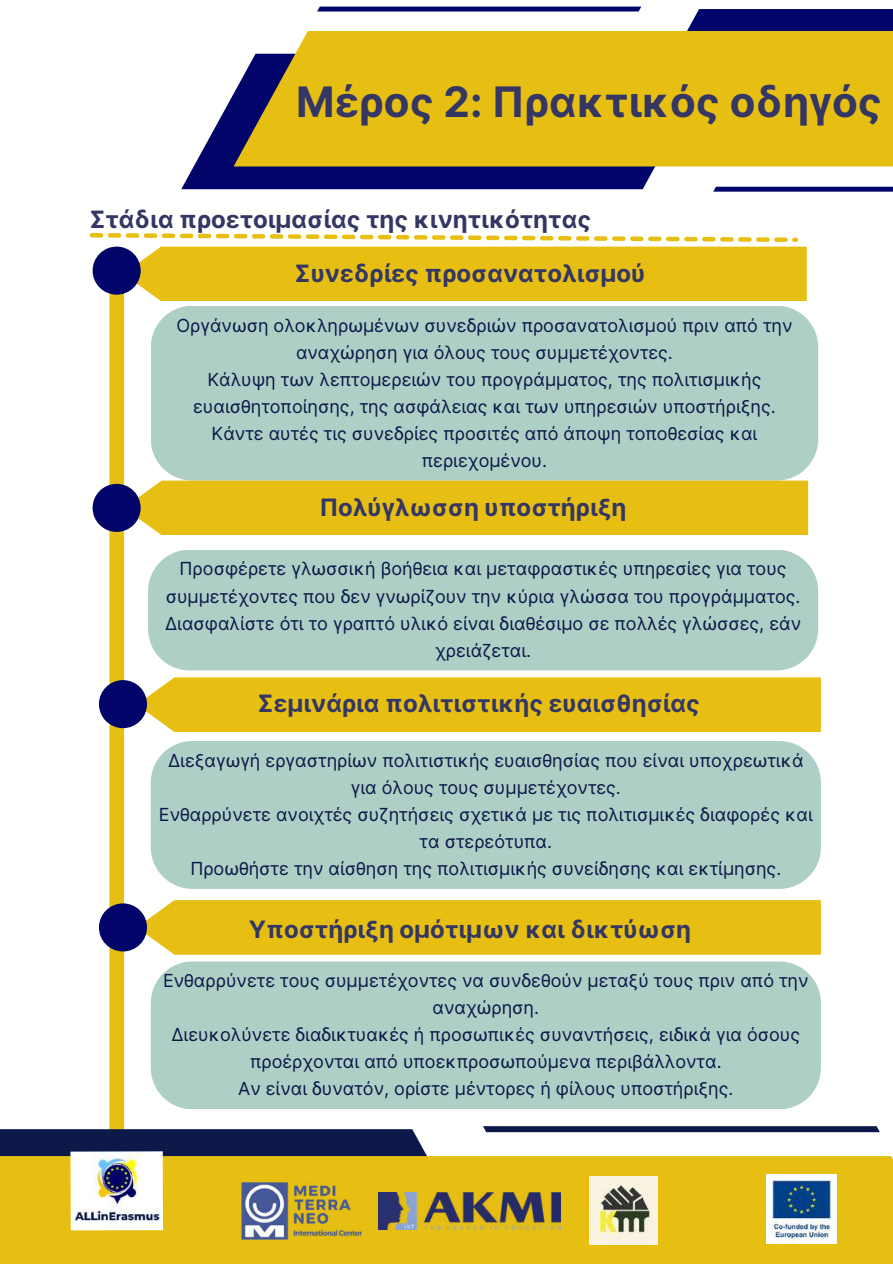
<style>
.page{position:relative;width:893px;height:1264px;background:#fff}
.page>*{position:absolute;margin:0;border:0;box-sizing:border-box;transform-origin:0 0}
.t1{font:700 42px "Inter";color:#343663}
.t2{font:700 24px "Inter";color:#343663}
.t3{font:18px/27px "Inter";color:#0c1949;text-align:center}
</style>
<div class="page">
<svg style="left:181px;top:95px;width:536px;height:94px;fill:#01056a"></svg>
<svg style="left:317px;top:7px;width:575px;height:24px"></svg>
<svg style="left:713px;top:187px;width:179px;height:4px"></svg>
<div style="left:233px;top:31px;width:659px;height:135px;background:#e7bf13"></div>
<div style="left:109px;top:272px;width:15px;height:864px;background:#e7bf13"></div>
<svg style="left:0;top:1129px;width:503px;height:27px;fill:#0c1949"></svg>
<svg style="left:483px;top:1126px;width:396px;height:6px;background:#14204f"></svg>
<div style="left:0;top:1156px;width:892px;height:107px;background:#e7bf13"></div>
<img style="left:766px;top:1174px;width:70px;height:69px">
<img style="left:236px;top:1176px;width:125px;height:68px">
<img style="left:589px;top:1176px;width:68px;height:67px">
<img style="left:378px;top:1192px;width:183px;height:37px">
<img style="left:70px;top:1151px;width:93px;height:79px">
<div style="left:151px;top:306px;width:667px;height:174px;background:#aecfc5"></div>
<div style="left:124px;top:480px;width:684px;height:55px;background:#e7bf13"></div>
<div style="left:93px;top:484px;width:48px;height:48px;background:#01056a;border-radius:50%"></div>
<div style="left:148px;top:550px;width:670px;height:120px;background:#aecfc5"></div>
<div style="left:137px;top:677px;width:683px;height:55px;background:#e7bf13"></div>
<div style="left:99px;top:680px;width:48px;height:48px;background:#01056a;border-radius:50%"></div>
<div style="left:151px;top:741px;width:669px;height:147px;background:#aecfc5"></div>
<div style="left:137px;top:900px;width:683px;height:54px;background:#e7bf13"></div>
<div style="left:99px;top:903px;width:48px;height:48px;background:#01056a;border-radius:50%"></div>
<div style="left:151px;top:961px;width:669px;height:148px;background:#aecfc5"></div>
<svg style="left:90px;top:233px;width:716px;height:68px"></svg>
<h1 class="t1" style="left:296px;top:77px;width:587px">Μέρος 2: Πρακτικός οδηγός</h1>
<h2 class="t2" style="left:89px;top:204px;width:503px">Στάδια προετοιμασίας της κινητικότητας</h2>
<h2 class="t2" style="left:294px;top:259px;width:352px">Συνεδρίες προσανατολισμού</h2>
<p class="t3" style="left:176px;top:311px;width:617px">Οργάνωση ολοκληρωμένων συνεδριών προσανατολισμού πριν από την αναχώρηση για όλους τους συμμετέχοντες.<br>Κάλυψη των λεπτομερειών του προγράμματος, της πολιτισμικής ευαισθητοποίησης, της ασφάλειας και των υπηρεσιών υποστήριξης.<br>Κάντε αυτές τις συνεδρίες προσιτές από άποψη τοποθεσίας και περιεχομένου.</p>
<h2 class="t2" style="left:320px;top:493px;width:308px">Πολύγλωσση υποστήριξη</h2>
<p class="t3" style="left:165px;top:555px;width:637px">Προσφέρετε γλωσσική βοήθεια και μεταφραστικές υπηρεσίες για τους συμμετέχοντες που δεν γνωρίζουν την κύρια γλώσσα του προγράμματος.<br>Διασφαλίστε ότι το γραπτό υλικό είναι διαθέσιμο σε πολλές γλώσσες, εάν χρειάζεται.</p>
<h2 class="t2" style="left:257px;top:689px;width:444px">Σεμινάρια πολιτιστικής ευαισθησίας</h2>
<p class="t3" style="left:159px;top:746px;width:655px">Διεξαγωγή εργαστηρίων πολιτιστικής ευαισθησίας που είναι υποχρεωτικά για όλους τους συμμετέχοντες.<br>Ενθαρρύνετε ανοιχτές συζητήσεις σχετικά με τις πολιτισμικές διαφορές και τα στερεότυπα.<br>Προωθήστε την αίσθηση της πολιτισμικής συνείδησης και εκτίμησης.</p>
<h2 class="t2" style="left:249px;top:915px;width:443px">Υποστήριξη ομότιμων και δικτύωση</h2>
<p class="t3" style="left:163px;top:967px;width:647px">Ενθαρρύνετε τους συμμετέχοντες να συνδεθούν μεταξύ τους πριν από την αναχώρηση.<br>Διευκολύνετε διαδικτυακές ή προσωπικές συναντήσεις, ειδικά για όσους προέρχονται από υποεκπροσωπούμενα περιβάλλοντα.<br>Αν είναι δυνατόν, ορίστε μέντορες ή φίλους υποστήριξης.</p>
</div>
